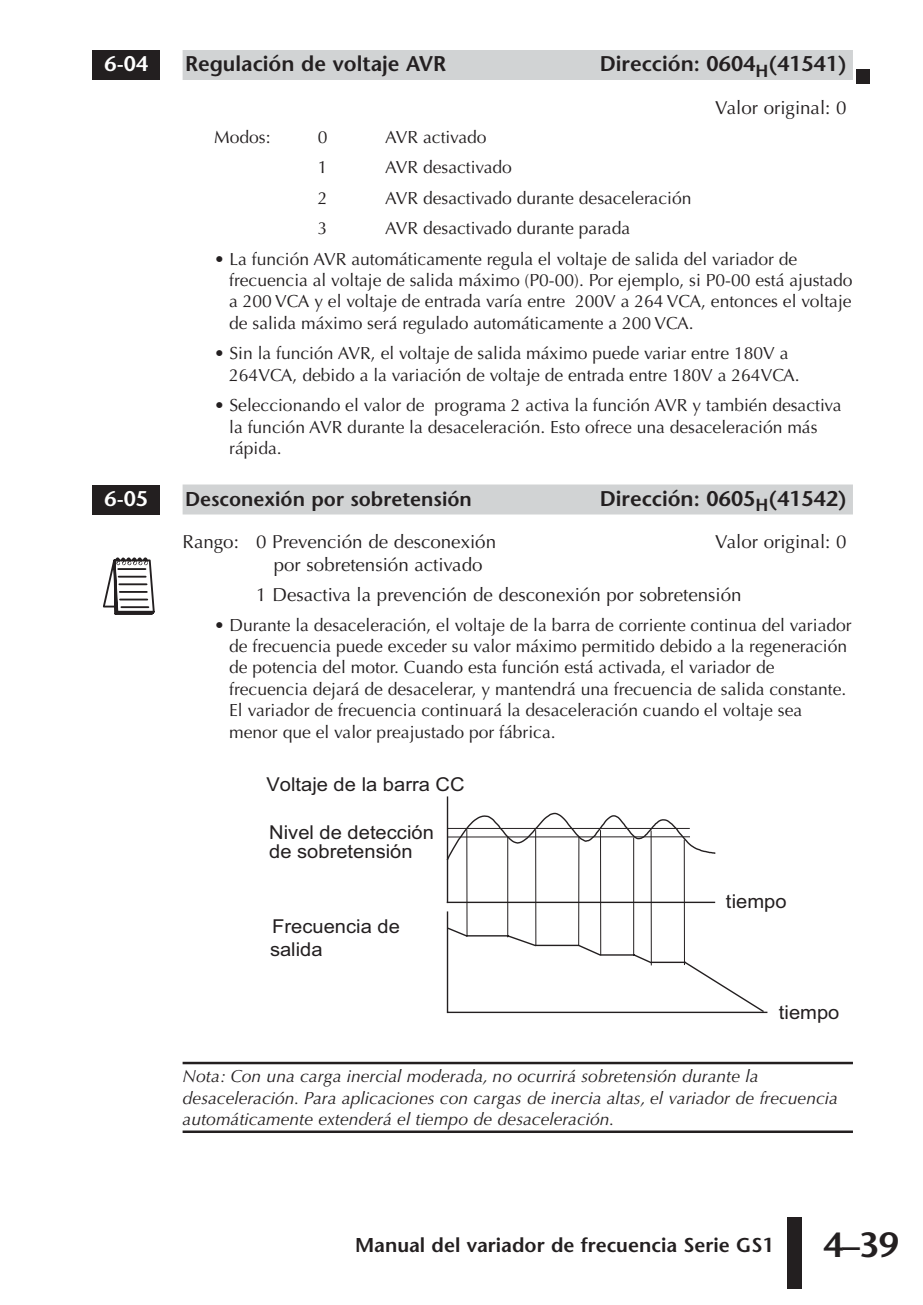
<style>
.page{position:relative;width:923px;height:1305px;background:#fff}
.page>*{position:absolute;margin:0;border:0;box-sizing:border-box;transform-origin:0 0}
.t1{font:600 35px "Stone Sans";color:#231f20}
.t2{font:600 21.25px "Stone Sans";color:#231f20}
.t3{font:600 21.25px "Stone Sans";color:#fff}
.t4{font:600 20px "Stone Sans";color:#231f20}
.t5{font:19.25px/19.2px "Arial";color:#231f20;scale:1.05 1}
.t6{font:18.75px/30.2px "Optima";color:#231f20}
.t7{font:17.5px/21.5px "Optima";color:#231f20}
.t8{font:italic 17.5px/21.5px "Optima";color:#231f20}
</style>
<div class="page">
<div style="left:855px;top:70px;width:14px;height:14px;background:#231f20"></div>
<div style="left:787px;top:1217px;width:14px;height:72px;background:#231f20"></div>
<div style="left:182px;top:50px;width:670px;height:30px;background:#d1d3d4"></div>
<div style="left:182px;top:485px;width:670px;height:30px;background:#d1d3d4"></div>
<hr style="left:182px;top:1062px;width:670px;height:2px;background:#231f20">
<hr style="left:182px;top:1131px;width:670px;height:2px;background:#231f20">
<div style="left:92px;top:485px;width:68px;height:30px;background:#231f20"></div>
<div style="left:92px;top:50px;width:68px;height:30px;background:#231f20"></div>
<svg style="left:103px;top:557px;width:52px;height:58px"></svg>
<svg style="left:446px;top:812px;width:270px;height:49px"></svg>
<hr style="left:447px;top:797px;width:1px;height:105px;background:#231f20">
<hr style="left:447px;top:828px;width:242px;height:1px;background:#231f20">
<hr style="left:447px;top:902px;width:267px;height:1px;background:#231f20">
<hr style="left:466px;top:830px;width:1px;height:106px;background:#231f20">
<hr style="left:507px;top:837px;width:1px;height:100px;background:#231f20">
<hr style="left:535px;top:831px;width:1px;height:114px;background:#231f20">
<hr style="left:578px;top:837px;width:1px;height:108px;background:#231f20">
<hr style="left:600px;top:831px;width:1px;height:124px;background:#231f20">
<hr style="left:633px;top:838px;width:1px;height:117px;background:#231f20">
<hr style="left:650px;top:831px;width:1px;height:134px;background:#231f20">
<hr style="left:447px;top:912px;width:1px;height:100px;background:#231f20">
<hr style="left:448px;top:1012px;width:318px;height:1px;background:#231f20">
<svg style="left:447px;top:927px;width:317px;height:86px"></svg>
<hr style="left:683px;top:840px;width:2px;height:125px;background:#231f20">
<hr style="left:447px;top:836px;width:242px;height:1px;background:#231f20">
<p class="t3" style="left:104px;top:56px;width:45px">6-04</p>
<p class="t3" style="left:104px;top:490px;width:45px">6-05</p>
<p class="t2" style="left:185px;top:55px;width:263px">Regulación de voltaje AVR</p>
<p class="t2" style="left:600px;top:55px;width:248px">Dirección: 0604<sub>H</sub>(41541)</p>
<p class="t6" style="left:715px;top:94px;width:133px">Valor original: 0</p>
<p class="t7" style="left:214px;top:128px;width:58px">Modos:</p>
<p class="t7" style="left:318px;top:128px;width:11px">0</p>
<p class="t7" style="left:385px;top:128px;width:103px">AVR activado</p>
<p class="t7" style="left:318px;top:158px;width:11px">1</p>
<p class="t7" style="left:385px;top:158px;width:128px">AVR desactivado</p>
<p class="t7" style="left:318px;top:189px;width:11px">2</p>
<p class="t7" style="left:385px;top:189px;width:308px">AVR desactivado durante desaceleración</p>
<p class="t7" style="left:318px;top:219px;width:11px">3</p>
<p class="t7" style="left:385px;top:219px;width:246px">AVR desactivado durante parada</p>
<p class="t7" style="left:229px;top:250px;width:625px;text-indent:-15px">• La función AVR automáticamente regula el voltaje de salida del variador de frecuencia al voltaje de salida máximo (P0-00). Por ejemplo, si P0-00 está ajustado a 200 VCA y el voltaje de entrada varía entre 200V a 264 VCA, entonces el voltaje de salida máximo será regulado automáticamente a 200 VCA.</p>
<p class="t7" style="left:229px;top:344px;width:572px;text-indent:-15px">• Sin la función AVR, el voltaje de salida máximo puede variar entre 180V a<br>264VCA, debido a la variación de voltaje de entrada entre 180V a 264VCA.</p>
<p class="t7" style="left:229px;top:396px;width:614px;text-indent:-15px">• Seleccionando el valor de programa 2 activa la función AVR y también desactiva la función AVR durante la desaceleración. Esto ofrece una desaceleración más rápida.</p>
<p class="t4" style="left:185px;top:491px;width:288px">Desconexión por sobretensión</p>
<p class="t2" style="left:600px;top:490px;width:248px">Dirección: 0605<sub>H</sub>(41542)</p>
<p class="t6" style="left:182px;top:529px;width:315px">Rango: 0 Prevención de desconexión</p>
<p class="t6" style="left:715px;top:529px;width:133px">Valor original: 0</p>
<p class="t6" style="left:256px;top:552px;width:487px;text-indent:17px">por sobretensión activado<br>1 Desactiva la prevención de desconexión por sobretensión</p>
<p class="t7" style="left:229px;top:616px;width:624px;text-indent:-15px">• Durante la desaceleración, el voltaje de la barra de corriente continua del variador de frecuencia puede exceder su valor máximo permitido debido a la regeneración de potencia del motor. Cuando esta función está activada, el variador de frecuencia dejará de desacelerar, y mantendrá una frecuencia de salida constante.<br>El variador de frecuencia continuará la desaceleración cuando el voltaje sea menor que el valor preajustado por fábrica.</p>
<p class="t5" style="left:266px;top:777px;width:190px">Voltaje de la barra CC</p>
<p class="t5" style="left:269px;top:824px;width:158px">Nivel de detección de sobretensión</p>
<p class="t5" style="left:272px;top:919px;width:123px">Frecuencia de</p>
<p class="t5" style="left:270px;top:941px;width:52px">salida</p>
<p class="t5" style="left:725px;top:894px;width:59px">tiempo</p>
<p class="t5" style="left:778px;top:1005px;width:59px">tiempo</p>
<p class="t8" style="left:182px;top:1067px;width:656px">Nota: Con una carga inercial moderada, no ocurrirá sobretensión durante la desaceleración. Para aplicaciones con cargas de inercia altas, el variador de frecuencia automáticamente extenderá el tiempo de desaceleración.</p>
<p class="t4" style="left:355px;top:1237px;width:420px">Manual del variador de frecuencia Serie GS1</p>
<h1 class="t1" style="left:823px;top:1231px;width:77px">4–39</h1>
</div>
